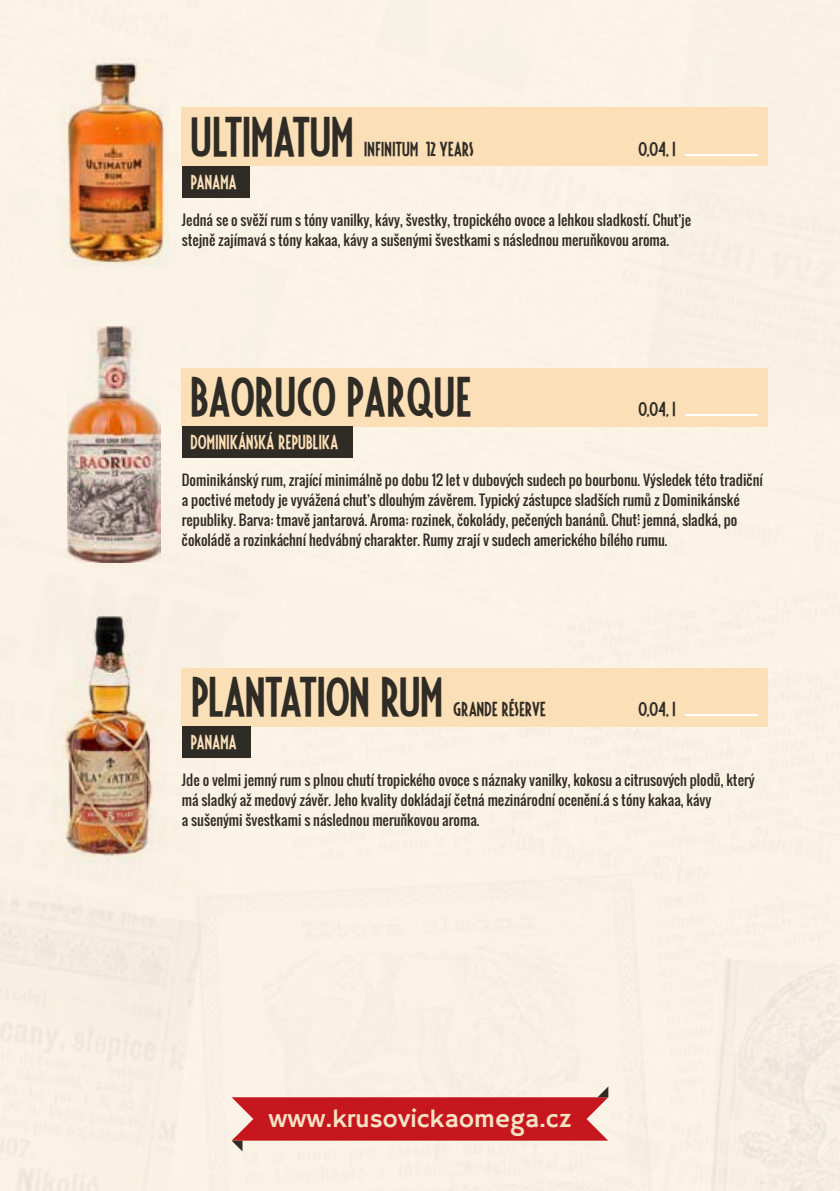
<style>
.page{position:relative;width:840px;height:1191px;background:#fff}
.page>*{position:absolute;margin:0;border:0;box-sizing:border-box;transform-origin:0 0}
.t1{font:44px "Fiesta";letter-spacing:-.005em;color:#2f2b25}
.t2{font:25.4px "Hammersmith One";color:#f5e1c3}
.t3{font:16px "Fiesta";letter-spacing:.005em;color:#2f2b25}
.t4{font:16px "Fiesta";letter-spacing:.005em;color:#fbdfb7}
.t5{font:14px/20px "Oswald";color:#2f2b25}
</style>
<div class="page">
<div style="left:0;top:0;width:839px;height:1191px;background:#fbf2e6"></div>
<div style="left:182px;top:368px;width:585px;height:58px;background:#fbdfb7"></div>
<div style="left:182px;top:108px;width:585px;height:58px;background:#fbdfb7"></div>
<div style="left:182px;top:668px;width:585px;height:58px;background:#fbdfb7"></div>
<img style="left:60px;top:59px;width:108px;height:207px">
<img style="left:52px;top:597px;width:112px;height:266px">
<img style="left:68px;top:327px;width:92px;height:235px">
<div style="left:182px;top:166px;width:67px;height:31px;background:#2f2b25"></div>
<div style="left:182px;top:726px;width:68px;height:31px;background:#2f2b25"></div>
<div style="left:182px;top:426px;width:170px;height:31px;background:#2f2b25"></div>
<hr style="left:684px;top:154px;width:73px;height:2px;background:#fff">
<hr style="left:684px;top:714px;width:73px;height:2px;background:#fff">
<hr style="left:684px;top:414px;width:73px;height:2px;background:#fff">
<svg style="left:231px;top:1086px;width:377px;height:65px"></svg>
<h1 class="t1" style="left:190px;top:110px;width:164px">ULTIMATUM</h1>
<p class="t4" style="left:190px;top:172px;width:48px">PANAMA</p>
<p class="t3" style="left:363px;top:139px;width:111px">INFINITUM“ 12 YEARS</p>
<p class="t3" style="left:637px;top:139px;width:39px">0,04, I</p>
<p class="t5" style="left:182px;top:210px;width:510px">Jedná se o svěží rum s tóny vanilky, kávy, švestky, tropického ovoce a lehkou sladkostí. Chuť je stejně zajímavá s tóny kakaa, kávy a sušenými švestkami s následnou meruňkovou aroma.</p>
<h1 class="t1" style="left:190px;top:370px;width:282px">BAORUCO PARQUE</h1>
<p class="t4" style="left:190px;top:432px;width:149px">DOMINIKANSKA REPUBLIKA</p>
<p class="t3" style="left:637px;top:399px;width:39px">0,04, I</p>
<p class="t5" style="left:182px;top:470px;width:582px">Dominikánský rum, zrající minimálně po dobu 12 let v dubových sudech po bourbonu. Výsledek této tradiční a poctivé metody je vyvážená chuť s dlouhým závěrem. Typický zástupce sladších rumů z Dominikánské republiky. Barva: tmavě jantarová. Aroma: rozinek, čokolády, pečených banánů. Chuť: jemná, sladká, po čokoládě a rozinkáchní hedvábný charakter. Rumy zrají v sudech amerického bílého rumu.</p>
<h1 class="t1" style="left:190px;top:670px;width:254px">PLANTATION RUM</h1>
<p class="t4" style="left:190px;top:732px;width:48px">PANAMA</p>
<p class="t3" style="left:453px;top:699px;width:97px">GRANDE RESERVE“</p>
<p class="t3" style="left:637px;top:699px;width:39px">0,04, I</p>
<p class="t5" style="left:182px;top:770px;width:574px">Jde o velmi jemný rum s plnou chutí tropického ovoce s náznaky vanilky, kokosu a citrusových plodů, který má sladký až medový závěr. Jeho kvality dokládají četná mezinárodní ocenění.á s tóny kakaa, kávy<br>a sušenými švestkami s následnou meruňkovou aroma.</p>
<h2 class="t2" style="left:268px;top:1103px;width:304px">www.krusovickaomega.cz</h2>
</div>
